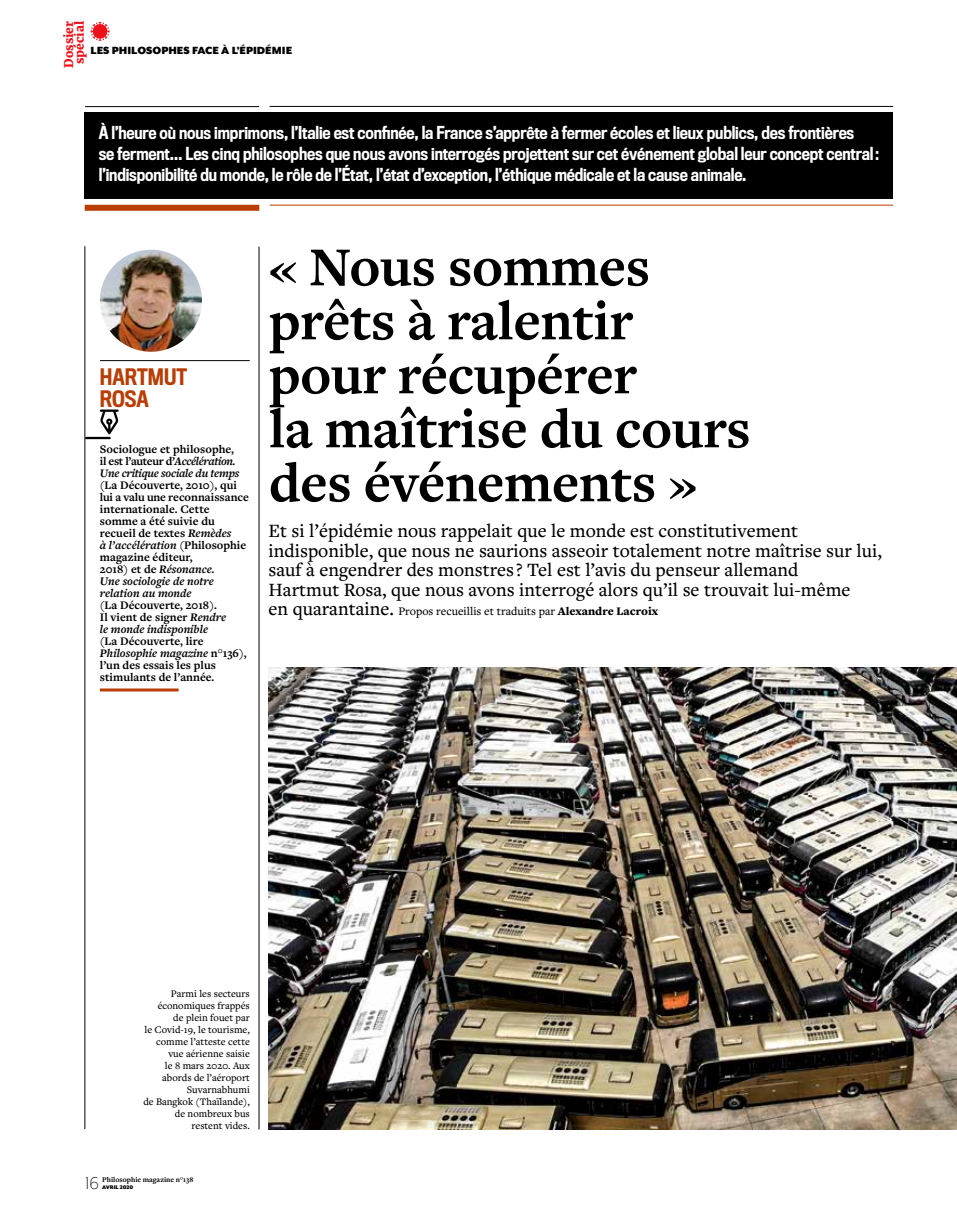
<style>
.page{position:relative;width:957px;height:1212px;background:#fff}
.page>*{position:absolute;margin:0;border:0;box-sizing:border-box;transform-origin:0 0}
.t1{font:700 57px/54px "Freight Text Pro";letter-spacing:-.01em;color:#000}
.t2{font:500 21px/22.5px "Titling Gothic FB Cond";color:#b93e05}
.t3{font:500 19.5px/19.5px "Freight Text Pro";color:#000}
.t4{font:300 19.5px "Mr Eaves XL Mod OT";color:#000}
.t5{font:500 16.5px/21px "Titling Gothic FB Cond";letter-spacing:-.01em;color:#fff}
.t6{font:700 12px/12px "Freight Text Pro";color:#000}
.t7{font:500 12px "Freight Text Pro";color:#000}
.t8{font:900 12px "Mr Eaves XL Mod OT";color:#000}
.t9{font:800 12px/10.6px "Merriweather";color:#ec111a}
.t10{font:500 10.5px/12px "Freight Text Pro";color:#000;text-align:right}
.t11{font:700 7.5px "Freight Text Pro";color:#000}
.t12{font:900 6px "Mr Eaves XL Mod OT";color:#000}
.s1{font-style:italic}
.s2{font-size:19.5px}
.s3{font-weight:900}
</style>
<div class="page">
<svg style="left:91px;top:22px;width:18px;height:19px"></svg>
<img style="left:268px;top:667px;width:689px;height:462px">
<div style="left:85px;top:112px;width:808px;height:87px;background:#000"></div>
<hr style="left:100px;top:360px;width:150px;height:1px;background:#000">
<hr style="left:100px;top:688px;width:79px;height:3px;background:#b93e05">
<img style="left:100px;top:250px;width:102px;height:102px;border-radius:51px">
<hr style="left:259px;top:247px;width:1px;height:882px;background:#000">
<hr style="left:85px;top:246px;width:1px;height:883px;background:#000">
<hr style="left:85px;top:106px;width:174px;height:1px;background:#000">
<div style="left:85px;top:205px;width:174px;height:6px;background:#b93e05"></div>
<hr style="left:270px;top:106px;width:623px;height:1px;background:#000">
<hr style="left:270px;top:205px;width:623px;height:1px;background:#b93e05">
<svg style="left:100px;top:409px;width:19px;height:25px"></svg>
<hr style="left:85px;top:437px;width:26px;height:2px;background:#000">
<p class="t9" style="left:64px;top:68px;width:48px;rotate:-90deg">Dossier spécial</p>
<p class="t8" style="left:91px;top:44px;width:203px">LES PHILOSOPHES FACE À L’ÉPIDÉMIE</p>
<p class="t5" style="left:99px;top:123px;width:782px">À l’heure où nous imprimons, l’Italie est confinée, la France s’apprête à fermer écoles et lieux publics, des frontières<br>se ferment… Les cinq philosophes que nous avons interrogés projettent sur cet événement global leur concept central: l’indisponibilité du monde, le rôle de l’État, l’état d’exception, l’éthique médicale et la cause animale.</p>
<h2 class="t2" style="left:100px;top:366px;width:89px">HARTMUT<br>ROSA</h2>
<p class="t6" style="left:100px;top:442px;width:141px">Sociologue et philosophe, il est l’auteur d’<span class="s1">Accélération.<br>Une critique sociale du temps</span></p>
<p class="t6" style="left:100px;top:478px;width:151px">(La Découverte, 2010), qui lui a valu une reconnaissance internationale. Cette somme a été suivie du recueil de textes <span class="s1">Remèdes<br>à l’accélération</span> (Philosophie magazine éditeur,<br>2018) et de <span class="s1">Résonance.<br>Une sociologie de notre relation au monde</span></p>
<p class="t6" style="left:100px;top:598px;width:128px">(La Découverte, 2018).<br>Il vient de signer <span class="s1">Rendre le monde indisponible</span></p>
<p class="t6" style="left:100px;top:634px;width:148px">(La Découverte, lire<br><span class="s1">Philosophie magazine</span> n°136), l’un des essais les plus stimulants de l’année.</p>
<h1 class="t1" style="left:269px;top:238px;width:483px">« Nous sommes prêts à ralentir pour récupérer<br>la maîtrise du cours des événements »</h1>
<p class="t3" style="left:269px;top:521px;width:615px">Et si l’épidémie nous rappelait que le monde est constitutivement indisponible, que nous ne saurions asseoir totalement notre maîtrise sur lui, sauf à engendrer des monstres? Tel est l’avis du penseur allemand<br>Hartmut Rosa, que nous avons interrogé alors qu’il se trouvait lui-même</p>
<p class="t7" style="left:269px;top:603px;width:391px"><span class="s2">en quarantaine.</span> Propos recueillis et traduits par <span class="s3">Alexandre Lacroix</span></p>
<p class="t10" style="left:143px;top:987px;width:108px">Parmi les secteurs économiques frappés<br>de plein fouet par<br>le Covid-19, le tourisme, comme l’atteste cette vue aérienne saisie<br>le 8 mars 2020. Aux abords de l’aéroport<br>Suvarnabhumi<br>de Bangkok (Thaïlande), de nombreux bus restent vides.</p>
<h3 class="t4" style="left:85px;top:1173px;width:15px">16</h3>
<p class="t11" style="left:102px;top:1174px;width:93px">Philosophie magazine n°138</p>
<p class="t12" style="left:102px;top:1184px;width:33px">AVRIL 2020</p>
</div>
